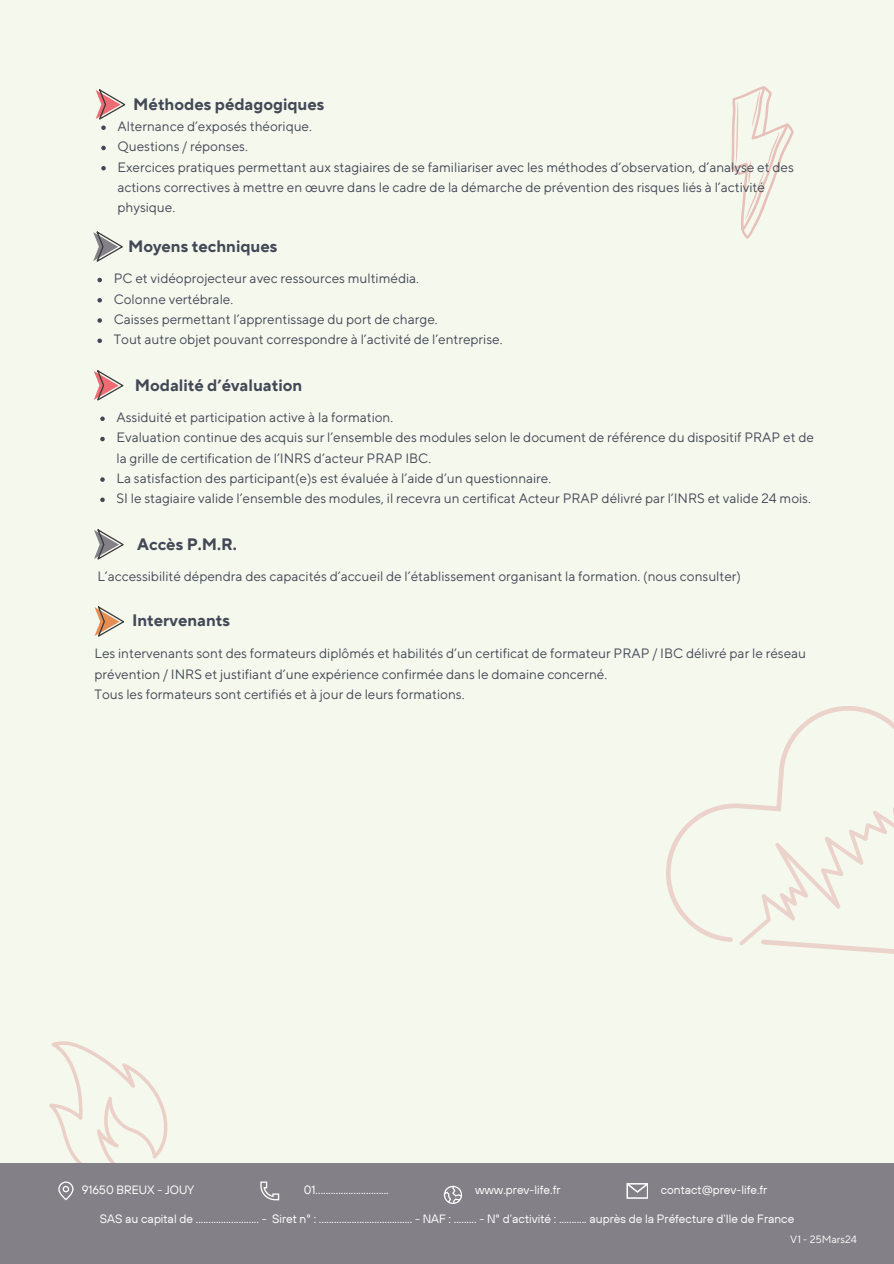
<style>
.page{position:relative;width:894px;height:1264px;background:#fff}
.page>*{position:absolute;margin:0;border:0;box-sizing:border-box;transform-origin:0 0}
.t1{font:700 16.5px "TT Norms Pro";color:#424856}
.t2{font:13.5px/20.2px "TT Norms Pro";color:#424856}
.t3{font:12px "TT Hoves";color:#fff}
.t4{font:10.5px "TT Norms Pro";color:#fff}
</style>
<div class="page">
<div style="left:0;top:0;width:893px;height:1263px;background:#f5f8ed"></div>
<svg style="left:94px;top:370px;width:29px;height:30px"></svg>
<svg style="left:94px;top:529px;width:29px;height:30px"></svg>
<svg style="left:94px;top:606px;width:30px;height:31px"></svg>
<svg style="left:666px;top:706px;width:227px;height:248px"></svg>
<svg style="left:100px;top:416px;width:5px;height:5px"></svg>
<svg style="left:100px;top:437px;width:5px;height:4px"></svg>
<svg style="left:100px;top:477px;width:5px;height:5px"></svg>
<svg style="left:100px;top:497px;width:5px;height:5px"></svg>
<div style="left:0;top:1162px;width:893px;height:101px;background:#838187"></div>
<svg style="left:443px;top:1185px;width:18px;height:18px"></svg>
<svg style="left:260px;top:1181px;width:19px;height:19px"></svg>
<svg style="left:12px;top:1041px;width:176px;height:159px"></svg>
<svg style="left:626px;top:1183px;width:21px;height:15px"></svg>
<svg style="left:731px;top:86px;width:63px;height:153px"></svg>
<svg style="left:93px;top:231px;width:29px;height:31px"></svg>
<svg style="left:96px;top:89px;width:29px;height:41px"></svg>
<svg style="left:101px;top:146px;width:5px;height:4px"></svg>
<svg style="left:101px;top:166px;width:5px;height:4px"></svg>
<svg style="left:97px;top:278px;width:5px;height:4px"></svg>
<svg style="left:97px;top:298px;width:5px;height:4px"></svg>
<svg style="left:97px;top:318px;width:5px;height:5px"></svg>
<svg style="left:97px;top:338px;width:5px;height:5px"></svg>
<p class="t1" style="left:133px;top:94px;width:192px">Méthodes pédagogiques</p>
<p class="t2" style="left:117px;top:117px;width:196px">Alternance d’exposés théorique.</p>
<p class="t2" style="left:117px;top:137px;width:132px">Questions / réponses.</p>
<p class="t2" style="left:117px;top:157px;width:677px">Exercices pratiques permettant aux stagiaires de se familiariser avec les méthodes d’observation, d’analyse et des actions correctives à mettre en œuvre dans le cadre de la démarche de prévention des risques liés à l’activité physique.</p>
<h2 class="t1" style="left:128px;top:237px;width:151px">Moyens techniques</h2>
<h1 class="t2" style="left:114px;top:269px;width:307px">PC et vidéoprojecteur avec ressources multimédia.</h1>
<h2 class="t2" style="left:114px;top:289px;width:121px">Colonne vertébrale.</h2>
<p class="t2" style="left:114px;top:309px;width:325px">Caisses permettant l’apprentissage du port de charge.</p>
<h1 class="t2" style="left:114px;top:330px;width:390px">Tout autre objet pouvant correspondre à l’activité de l’entreprise.</h1>
<p class="t1" style="left:135px;top:375px;width:169px">Modalité d’évaluation</p>
<h1 class="t2" style="left:116px;top:408px;width:278px">Assiduité et participation active à la formation.</h1>
<p class="t2" style="left:116px;top:428px;width:699px">Evaluation continue des acquis sur l’ensemble des modules selon le document de référence du dispositif PRAP et de la grille de certification de l’INRS d’acteur PRAP IBC.</p>
<p class="t2" style="left:116px;top:468px;width:436px">La satisfaction des participant(e)s est évaluée à l’aide d’un questionnaire.</p>
<p class="t2" style="left:116px;top:489px;width:695px">SI le stagiaire valide l’ensemble des modules, il recevra un certificat Acteur PRAP délivré par l’INRS et valide 24 mois.</p>
<p class="t1" style="left:137px;top:534px;width:101px">Accès P.M.R.</p>
<p class="t2" style="left:97px;top:566px;width:645px">L’accessibilité dépendra des capacités d’accueil de l’établissement organisant la formation. (nous consulter)</p>
<p class="t1" style="left:132px;top:610px;width:99px">Intervenants</p>
<h1 class="t2" style="left:94px;top:644px;width:713px">Les intervenants sont des formateurs diplômés et habilités d’un certificat de formateur PRAP / IBC délivré par le réseau prévention / INRS et justifiant d’une expérience confirmée dans le domaine concerné.<br>Tous les formateurs sont certifiés et à jour de leurs formations.</h1>
<p class="t3" style="left:82px;top:1181px;width:114px">91650 BREUX - JOUY</p>
<p class="t3" style="left:304px;top:1181px;width:86px">01.............................</p>
<p class="t3" style="left:475px;top:1181px;width:87px">www.prev-life.fr</p>
<p class="t3" style="left:660px;top:1181px;width:108px">contact@prev-life.fr</p>
<h1 class="t3" style="left:100px;top:1210px;width:695px">SAS au capital de ......................... - Siret n° : ..................................... - NAF : ......... - N° d’activité : ........... auprès de la Préfecture d’Ile de France</h1>
<p class="t4" style="left:790px;top:1233px;width:68px">V1 - 25Mars24</p>
</div>
